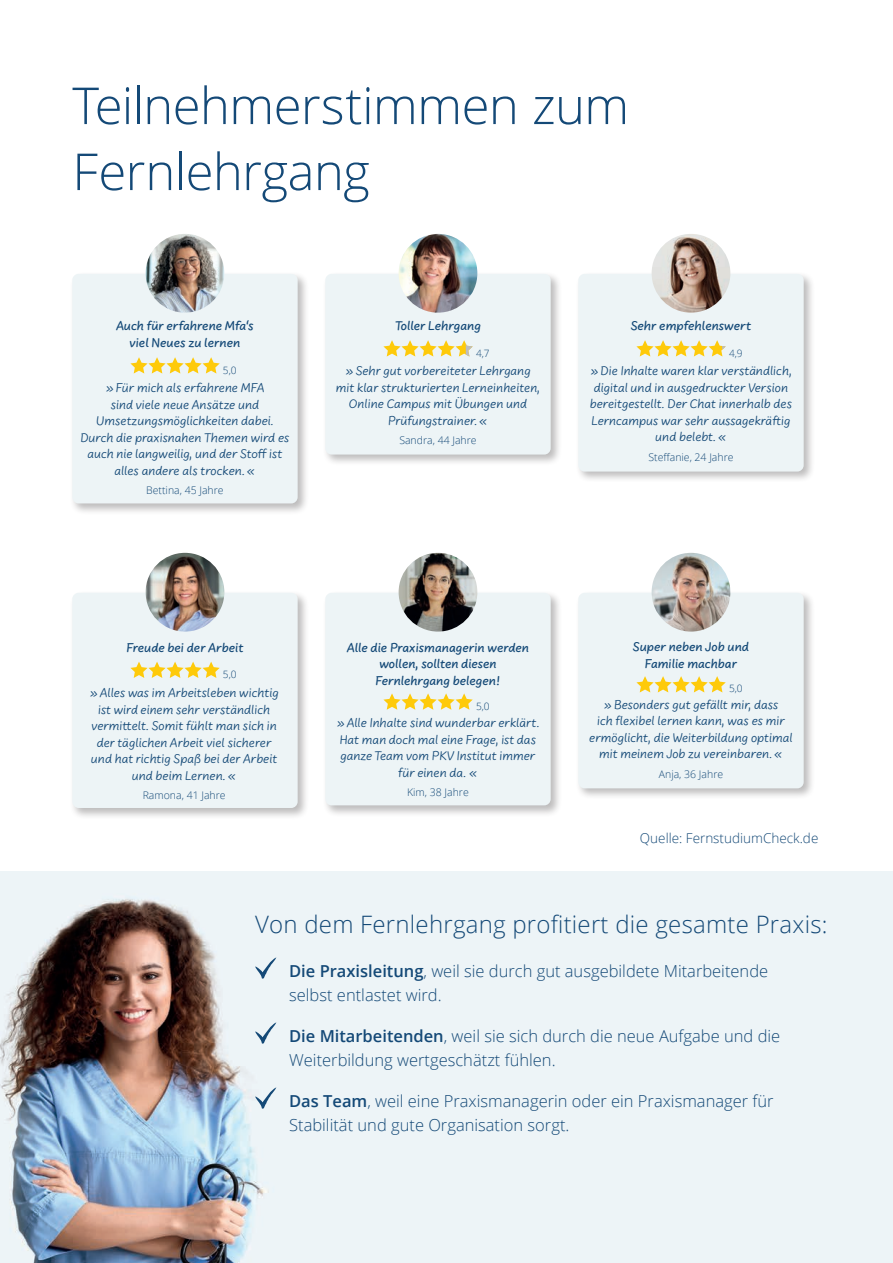
<style>
.page{position:relative;width:893px;height:1263px;background:#fff}
.page>*{position:absolute;margin:0;border:0;box-sizing:border-box;transform-origin:0 0}
._002a_seitenhead-scriptpart{font:300 51px/66px "Open Sans";letter-spacing:-.015em;color:#144977}
._002_seitenhead_open-part{font:300 24px "Open Sans";letter-spacing:.01em;color:#144977}
._001a_fliesstext_grösser_S2{font:300 16.5px/24px "Open Sans";color:#144977}
._001_fliesstext{font:300 13.5px "Open Sans";color:#144977}
._006_zitat{font:13.2px/16.5px "Uberhand Pro";color:#144977;text-align:center}
._006_zitat-2{font:500 13.2px/16.5px "Uberhand Pro";color:#144977;text-align:center}
._001_fliesstext-2{font:300 10.5px "Open Sans";color:#144977}
._001_fliesstext-3{font:300 10.2px "Open Sans";color:#144977}
.s1{font-weight:600}
</style>
<div class="page">
<img style="left:0;top:872px;width:893px;height:391px">
<div style="left:69px;top:271px;width:240px;height:244px;background:#231f20;opacity:.3"></div>
<div style="left:72px;top:274px;width:226px;height:229px;background:#edf4f6;border-radius:6px"></div>
<img style="left:146px;top:234px;width:78px;height:79px;border-radius:39px">
<svg style="left:130px;top:357px;width:90px;height:16px"></svg>
<div style="left:575px;top:271px;width:240px;height:212px;background:#231f20;opacity:.3"></div>
<div style="left:578px;top:274px;width:226px;height:198px;background:#edf4f6;border-radius:6px"></div>
<img style="left:652px;top:234px;width:78px;height:79px;border-radius:39px">
<svg style="left:636px;top:340px;width:90px;height:16px"></svg>
<div style="left:322px;top:271px;width:240px;height:195px;background:#231f20;opacity:.3"></div>
<div style="left:325px;top:274px;width:226px;height:181px;background:#edf4f6;border-radius:6px"></div>
<img style="left:399px;top:234px;width:78px;height:79px;border-radius:39px">
<svg style="left:383px;top:340px;width:90px;height:16px"></svg>
<svg style="left:255px;top:957px;width:21px;height:23px"></svg>
<svg style="left:255px;top:1022px;width:21px;height:23px"></svg>
<svg style="left:255px;top:1087px;width:21px;height:23px"></svg>
<div style="left:69px;top:590px;width:240px;height:229px;background:#231f20;opacity:.3"></div>
<div style="left:72px;top:593px;width:226px;height:215px;background:#edf4f6;border-radius:6px"></div>
<img style="left:146px;top:553px;width:78px;height:79px;border-radius:39px">
<svg style="left:130px;top:662px;width:90px;height:16px"></svg>
<div style="left:322px;top:590px;width:240px;height:227px;background:#231f20;opacity:.3"></div>
<div style="left:325px;top:593px;width:226px;height:212px;background:#edf4f6;border-radius:6px"></div>
<img style="left:399px;top:553px;width:78px;height:79px;border-radius:39px">
<svg style="left:383px;top:693px;width:90px;height:17px"></svg>
<div style="left:575px;top:590px;width:240px;height:210px;background:#231f20;opacity:.3"></div>
<div style="left:578px;top:593px;width:226px;height:195px;background:#edf4f6;border-radius:6px"></div>
<img style="left:652px;top:553px;width:78px;height:79px;border-radius:39px">
<svg style="left:636px;top:676px;width:90px;height:16px"></svg>
<p class="_002a_seitenhead-scriptpart" style="left:72px;top:71px;width:558px">Teilnehmerstimmen zum<br>Fernlehrgang</p>
<p class="_006_zitat-2" style="left:116px;top:317px;width:139px">Auch für erfahrene Mfa‘s viel Neues zu lernen</p>
<p class="_001_fliesstext-3" style="left:223px;top:363px;width:15px">5,0</p>
<p class="_006_zitat" style="left:590px;top:362px;width:204px">»Die Inhalte waren klar verständlich, digital und in ausgedruckter Version bereitgestellt. Der Chat innerhalb des Lerncampus war sehr aussagekräftig und belebt.«</p>
<p class="_001_fliesstext-2" style="left:648px;top:450px;width:87px">Steffanie, 24 Jahre</p>
<p class="_006_zitat-2" style="left:395px;top:317px;width:87px">Toller Lehrgang</p>
<p class="_001_fliesstext-3" style="left:476px;top:346px;width:15px">4,7</p>
<p class="_006_zitat-2" style="left:631px;top:317px;width:122px">Sehr empfehlenswert</p>
<p class="_001_fliesstext-3" style="left:729px;top:346px;width:15px">4,9</p>
<p class="_006_zitat" style="left:336px;top:362px;width:206px">»Sehr gut vorbereiteter Lehrgang mit klar strukturierten Lerneinheiten,<br>Online Campus mit Übungen und<br>Prüfungstrainer.«</p>
<p class="_001_fliesstext-2" style="left:399px;top:433px;width:79px">Sandra, 44 Jahre</p>
<p class="_006_zitat" style="left:81px;top:379px;width:210px">»Für mich als erfahrene MFA<br>sind viele neue Ansätze und<br>Umsetzungsmöglichkeiten dabei.<br>Durch die praxisnahen Themen wird es auch nie langweilig, und der Stoff ist alles andere als trocken.«</p>
<p class="_001_fliesstext-2" style="left:146px;top:483px;width:79px">Bettina, 45 Jahre</p>
<p class="_006_zitat-2" style="left:126px;top:638px;width:119px">Freude bei der Arbeit</p>
<p class="_001_fliesstext-3" style="left:223px;top:667px;width:15px">5,0</p>
<p class="_006_zitat" style="left:89px;top:684px;width:191px">»Alles was im Arbeitsleben wichtig ist wird einem sehr verständlich vermittelt. Somit fühlt man sich in der täglichen Arbeit viel sicherer und hat richtig Spaß bei der Arbeit und beim Lernen.«</p>
<p class="_001_fliesstext-2" style="left:143px;top:788px;width:84px">Ramona, 41 Jahre</p>
<p class="_006_zitat-2" style="left:633px;top:638px;width:118px">Super neben Job und<br>Familie machbar</p>
<p class="_001_fliesstext-3" style="left:729px;top:682px;width:15px">5,0</p>
<p class="_006_zitat-2" style="left:347px;top:638px;width:184px">Alle die Praxismanagerin werden wollen, sollten diesen<br>Fernlehrgang belegen!</p>
<p class="_001_fliesstext-3" style="left:476px;top:699px;width:15px">5,0</p>
<p class="_006_zitat" style="left:589px;top:695px;width:205px">»Besonders gut gefällt mir, dass<br>ich flexibel lernen kann, was es mir ermöglicht, die Weiterbildung optimal mit meinem Job zu vereinbaren.«</p>
<p class="_001_fliesstext-2" style="left:659px;top:767px;width:66px">Anja, 36 Jahre</p>
<p class="_006_zitat" style="left:336px;top:714px;width:205px">»Alle Inhalte sind wunderbar erklärt.<br>Hat man doch mal eine Frage, ist das ganze Team vom PKV Institut immer für einen da. «</p>
<p class="_001_fliesstext-2" style="left:407px;top:785px;width:63px">Kim, 38 Jahre</p>
<p class="_001_fliesstext" style="left:640px;top:829px;width:180px">Quelle: FernstudiumCheck.de</p>
<p class="_002_seitenhead_open-part" style="left:255px;top:907px;width:574px">Von dem Fernlehrgang profitiert die gesamte Praxis:</p>
<p class="_001a_fliesstext_grösser_S2" style="left:289px;top:958px;width:481px"><span class="s1">Die Praxisleitung</span>, weil sie durch gut ausgebildete Mitarbeitende selbst entlastet wird.</p>
<p class="_001a_fliesstext_grösser_S2" style="left:289px;top:1023px;width:493px"><span class="s1">Die Mitarbeitenden</span>, weil sie sich durch die neue Aufgabe und die<br>Weiterbildung wertgeschätzt fühlen.</p>
<p class="_001a_fliesstext_grösser_S2" style="left:289px;top:1088px;width:486px"><span class="s1">Das Team</span>, weil eine Praxismanagerin oder ein Praxismanager für<br>Stabilität und gute Organisation sorgt.</p>
</div>
